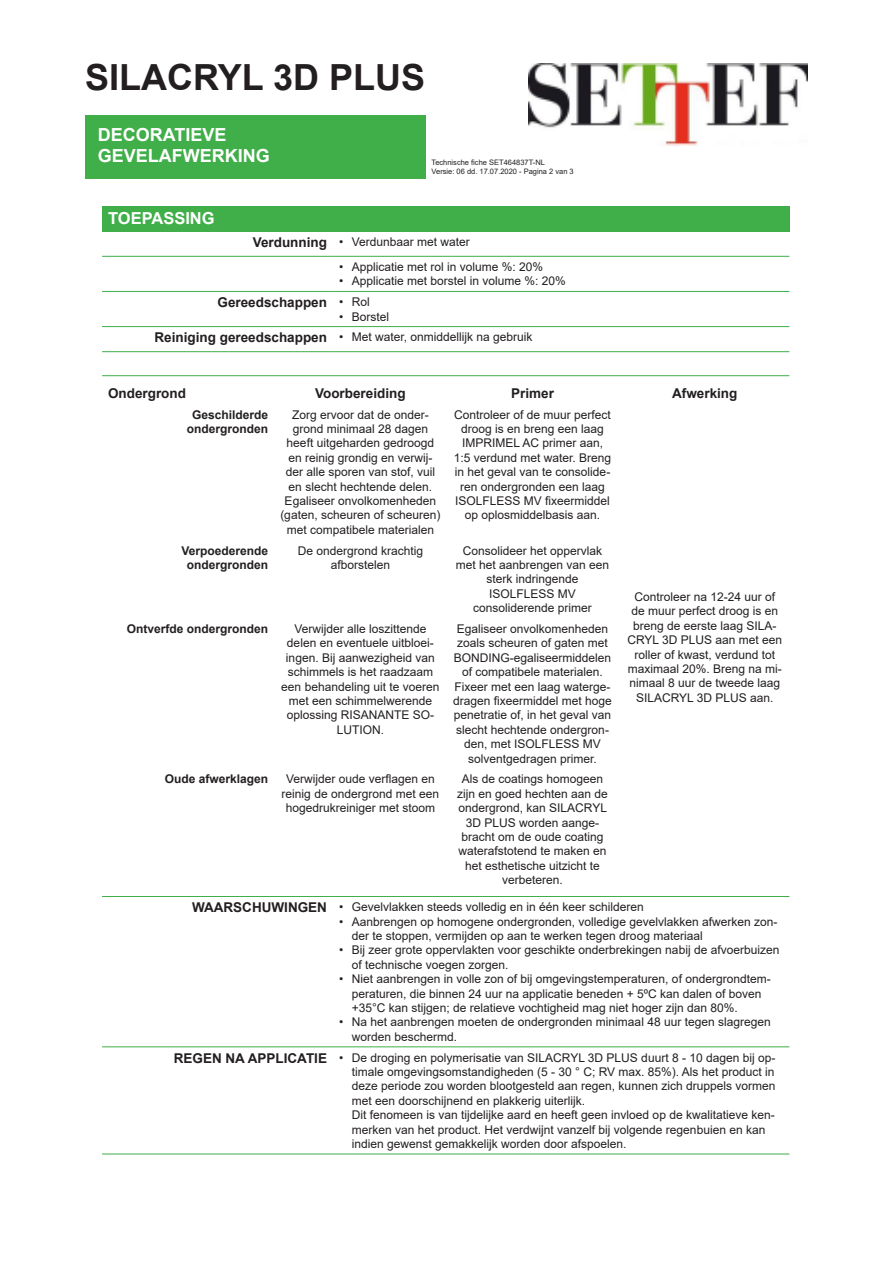
<style>
.page{position:relative;width:893px;height:1263px;background:#fff}
.page>*{position:absolute;margin:0;border:0;box-sizing:border-box;transform-origin:0 0}
.t1{font:700 36px "Arial";color:#231f20}
.t2{font:700 18px "Arial";color:#fff}
.t3{font:700 16.5px "Arial";color:#fff}
.t4{font:700 13.5px "Arial";color:#231f20}
.t5{font:12px/14.4px "Arial";color:#231f20;text-align:center}
.t6{font:700 12px "Arial";color:#231f20}
.t7{font:7.5px "Arial";color:#231f20}
</style>
<div class="page">
<div style="left:85px;top:115px;width:340px;height:64px;background:#40ae49"></div>
<div style="left:102px;top:206px;width:687px;height:25px;background:#40ae49"></div>
<hr style="left:102px;top:231px;width:231px;height:1px;background:#40ae49">
<hr style="left:333px;top:231px;width:456px;height:1px;background:#40ae49">
<hr style="left:102px;top:256px;width:231px;height:1px;background:#40ae49">
<hr style="left:333px;top:256px;width:456px;height:1px;background:#40ae49">
<hr style="left:102px;top:291px;width:231px;height:1px;background:#40ae49">
<hr style="left:333px;top:291px;width:456px;height:1px;background:#40ae49">
<hr style="left:102px;top:326px;width:231px;height:1px;background:#40ae49">
<hr style="left:333px;top:326px;width:456px;height:1px;background:#40ae49">
<hr style="left:102px;top:351px;width:231px;height:1px;background:#40ae49">
<hr style="left:333px;top:351px;width:456px;height:1px;background:#40ae49">
<hr style="left:102px;top:375px;width:231px;height:1px;background:#40ae49">
<hr style="left:333px;top:375px;width:456px;height:1px;background:#40ae49">
<hr style="left:102px;top:896px;width:231px;height:1px;background:#40ae49">
<hr style="left:333px;top:896px;width:456px;height:1px;background:#40ae49">
<hr style="left:102px;top:1046px;width:231px;height:1px;background:#40ae49">
<hr style="left:333px;top:1046px;width:456px;height:1px;background:#40ae49">
<hr style="left:102px;top:1153px;width:231px;height:1px;background:#40ae49">
<hr style="left:333px;top:1153px;width:456px;height:1px;background:#40ae49">
<img style="left:529px;top:64px;width:279px;height:82px">
<p class="t1" style="left:85px;top:52px;width:342px">SILACRYL 3D PLUS</p>
<p class="t2" style="left:98px;top:122px;width:130px">DECORATIEVE</p>
<p class="t2" style="left:98px;top:143px;width:174px">GEVELAFWERKING</p>
<p class="t3" style="left:108px;top:207px;width:108px">TOEPASSING</p>
<p class="t7" style="left:432px;top:157px;width:115px">Technische fiche SET464837T-NL</p>
<p class="t7" style="left:432px;top:166px;width:144px">Versie: 06 dd. 17.07.2020 - Pagina 2 van 3</p>
<p class="t4" style="left:253px;top:233px;width:76px">Verdunning</p>
<p class="t5" style="left:339px;top:234px;width:132px">• Verdunbaar met water</p>
<p class="t5" style="left:339px;top:260px;width:206px">• Applicatie met rol in volume %: 20%</p>
<p class="t5" style="left:339px;top:274px;width:228px">• Applicatie met borstel in volume %: 20%</p>
<p class="t4" style="left:217px;top:293px;width:111px">Gereedschappen</p>
<p class="t5" style="left:339px;top:295px;width:32px">• Rol</p>
<p class="t5" style="left:339px;top:309px;width:52px">• Borstel</p>
<p class="t4" style="left:154px;top:328px;width:174px">Reiniging gereedschappen</p>
<p class="t5" style="left:339px;top:330px;width:195px">• Met water, onmiddellijk na gebruik</p>
<p class="t4" style="left:108px;top:384px;width:80px">Ondergrond</p>
<p class="t4" style="left:315px;top:384px;width:92px">Voorbereiding</p>
<p class="t4" style="left:511px;top:384px;width:44px">Primer</p>
<p class="t4" style="left:672px;top:384px;width:67px">Afwerking</p>
<p class="t6" style="left:192px;top:406px;width:78px">Geschilderde</p>
<p class="t6" style="left:187px;top:420px;width:83px">ondergronden</p>
<p class="t5" style="left:280px;top:407px;width:162px">Zorg ervoor dat de onder&shy;grond minimaal 28 dagen heeft uitgeharden gedroogd en reinig grondig en verwij&shy;der alle sporen van stof, vuil en slecht hechtende delen.<br>Egaliseer onvolkomenheden (gaten, scheuren of scheuren) met compatibele materialen</p>
<p class="t5" style="left:454px;top:407px;width:159px">Controleer of de muur perfect droog is en breng een laag<br>IMPRIMEL AC primer aan,<br>1:5 verdund met water. Breng in het geval van te consolide&shy;ren ondergronden een laag<br>ISOLFLESS MV fixeermiddel op oplosmiddelbasis aan.</p>
<p class="t5" style="left:298px;top:543px;width:127px">De ondergrond krachtig afborstelen</p>
<p class="t5" style="left:456px;top:543px;width:155px">Consolideer het oppervlak met het aanbrengen van een sterk indringende<br>ISOLFLESS MV consoliderende primer</p>
<p class="t6" style="left:182px;top:542px;width:88px">Verpoederende</p>
<p class="t6" style="left:187px;top:556px;width:83px">ondergronden</p>
<p class="t5" style="left:627px;top:589px;width:156px">Controleer na 12-24 uur of de muur perfect droog is en breng de eerste laag SILA-<br>CRYL 3D PLUS aan met een roller of kwast, verdund tot maximaal 20%. Breng na mi&shy;nimaal 8 uur de tweede laag<br>SILACRYL 3D PLUS aan.</p>
<p class="t6" style="left:127px;top:620px;width:143px">Ontverfde ondergronden</p>
<p class="t5" style="left:281px;top:621px;width:160px">Verwijder alle loszittende delen en eventuele uitbloei&shy;ingen. Bij aanwezigheid van schimmels is het raadzaam een behandeling uit te voeren met een schimmelwerende oplossing RISANANTE SO-<br>LUTION.</p>
<p class="t5" style="left:453px;top:621px;width:160px">Egaliseer onvolkomenheden zoals scheuren of gaten met<br>BONDING-egaliseermiddelen of compatibele materialen.<br>Fixeer met een laag waterge&shy;dragen fixeermiddel met hoge penetratie of, in het geval van slecht hechtende ondergron&shy;den, met ISOLFLESS MV solventgedragen primer.</p>
<p class="t6" style="left:165px;top:771px;width:105px">Oude afwerklagen</p>
<p class="t5" style="left:282px;top:772px;width:159px">Verwijder oude verflagen en reinig de ondergrond met een hogedrukreiniger met stoom</p>
<p class="t5" style="left:457px;top:772px;width:152px">Als de coatings homogeen zijn en goed hechten aan de ondergrond, kan SILACRYL<br>3D PLUS worden aange&shy;bracht om de oude coating waterafstotend te maken en het esthetische uitzicht te verbeteren.</p>
<p class="t4" style="left:192px;top:898px;width:136px">WAARSCHUWINGEN</p>
<p class="t5" style="left:339px;top:900px;width:306px">• Gevelvlakken steeds volledig en in één keer schilderen</p>
<p class="t5" style="left:352px;top:914px;width:427px;text-align:left;text-indent:-13px">• Aanbrengen op homogene ondergronden, volledige gevelvlakken afwerken zon&shy;der te stoppen, vermijden op aan te werken tegen droog materiaal</p>
<p class="t5" style="left:352px;top:943px;width:429px;text-align:left;text-indent:-13px">• Bij zeer grote oppervlakten voor geschikte onderbrekingen nabij de afvoerbuizen of technische voegen zorgen.</p>
<p class="t5" style="left:352px;top:972px;width:420px;text-align:left;text-indent:-13px">• Niet aanbrengen in volle zon of bij omgevingstemperaturen, of ondergrondtem&shy;peraturen, die binnen 24 uur na applicatie beneden + 5ºC kan dalen of boven +35°C kan stijgen; de relatieve vochtigheid mag niet hoger zijn dan 80%.</p>
<p class="t5" style="left:352px;top:1015px;width:420px;text-align:left;text-indent:-13px">• Na het aanbrengen moeten de ondergronden minimaal 48 uur tegen slagregen worden beschermd.</p>
<p class="t4" style="left:174px;top:1048px;width:155px">REGEN NA APPLICATIE</p>
<p class="t5" style="left:352px;top:1050px;width:425px;text-align:left;text-indent:-13px">• De droging en polymerisatie van SILACRYL 3D PLUS duurt 8 - 10 dagen bij op&shy;timale omgevingsomstandigheden (5 - 30 ° C; RV max. 85%). Als het product in deze periode zou worden blootgesteld aan regen, kunnen zich druppels vormen met een doorschijnend en plakkerig uiterlijk.<br>Dit fenomeen is van tijdelijke aard en heeft geen invloed op de kwalitatieve ken&shy;merken van het product. Het verdwijnt vanzelf bij volgende regenbuien en kan indien gewenst gemakkelijk worden door afspoelen.</p>
</div>
